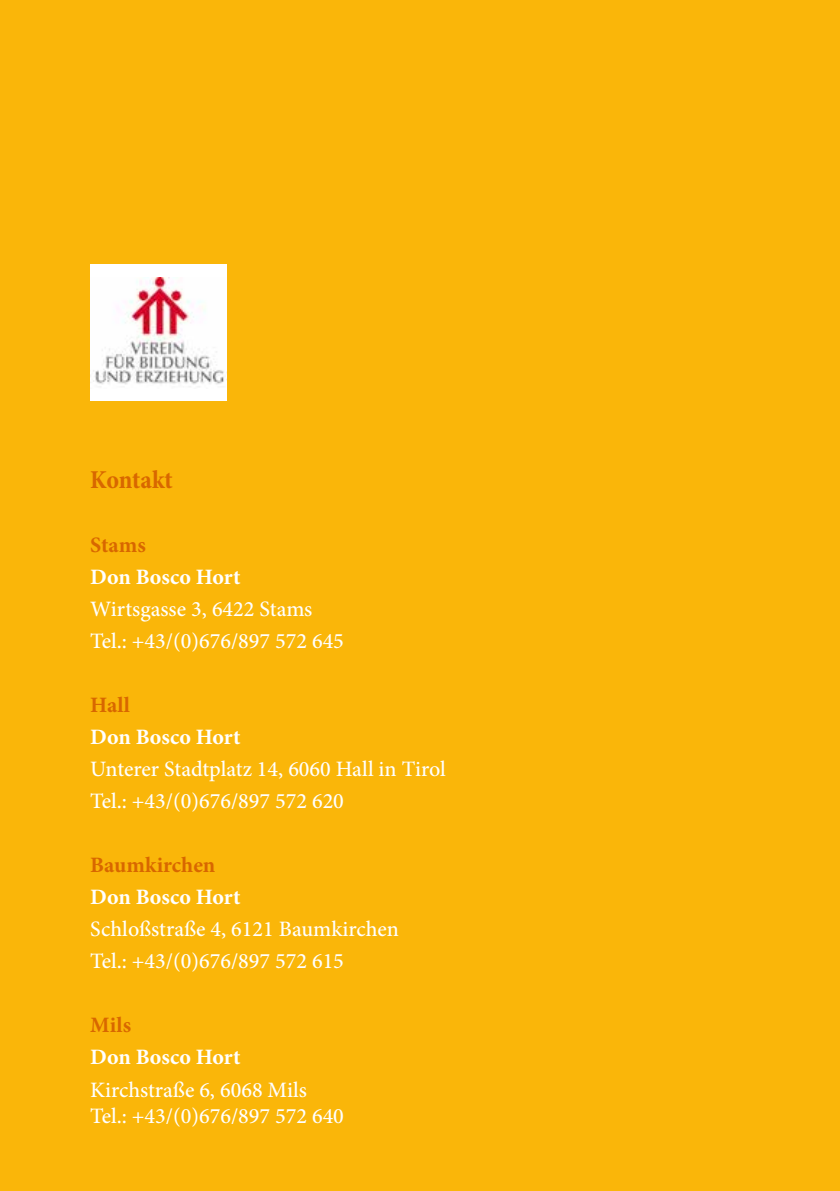
<style>
.page{position:relative;width:840px;height:1191px;background:#fff}
.page>*{position:absolute;margin:0;border:0;box-sizing:border-box;transform-origin:0 0}
.t1{font:700 condensed 26px "Minion Pro";letter-spacing:-.01em;color:#d86700}
.t2{font:500 22px/32px "Minion Pro";color:#fff}
.t3{font:700 22px "Minion Pro";letter-spacing:.005em;color:#fff}
.t4{font:700 22px "Minion Pro";color:#d86700}
</style>
<div class="page">
<div style="left:0;top:0;width:839px;height:1191px;background:#fab609"></div>
<div style="left:90px;top:264px;width:136px;height:136px;background:#fff"></div>
<img style="left:93px;top:278px;width:131px;height:107px">
<p class="t1" style="left:90px;top:462px;width:84px">Kontakt</p>
<p class="t4" style="left:90px;top:529px;width:57px">Stams</p>
<p class="t3" style="left:90px;top:561px;width:152px">Don Bosco Hort</p>
<p class="t2" style="left:90px;top:593px;width:255px">Wirtsgasse 3, 6422 Stams<br>Tel.: +43/(0)676/897 572 645</p>
<p class="t4" style="left:90px;top:690px;width:41px">Hall</p>
<p class="t3" style="left:90px;top:722px;width:152px">Don Bosco Hort</p>
<p class="t2" style="left:90px;top:753px;width:357px">Unterer Stadtplatz 14, 6060 Hall in Tirol<br>Tel.: +43/(0)676/897 572 620</p>
<p class="t4" style="left:90px;top:850px;width:126px">Baumkirchen</p>
<p class="t3" style="left:90px;top:882px;width:152px">Don Bosco Hort</p>
<p class="t2" style="left:90px;top:913px;width:310px">Schloßstraße 4, 6121 Baumkirchen<br>Tel.: +43/(0)676/897 572 615</p>
<p class="t4" style="left:90px;top:1010px;width:42px">Mils</p>
<p class="t3" style="left:90px;top:1042px;width:152px">Don Bosco Hort</p>
<p class="t2" style="left:90px;top:1076px;width:255px;line-height:26px">Kirchstraße 6, 6068 Mils<br>Tel.: +43/(0)676/897 572 640</p>
</div>
